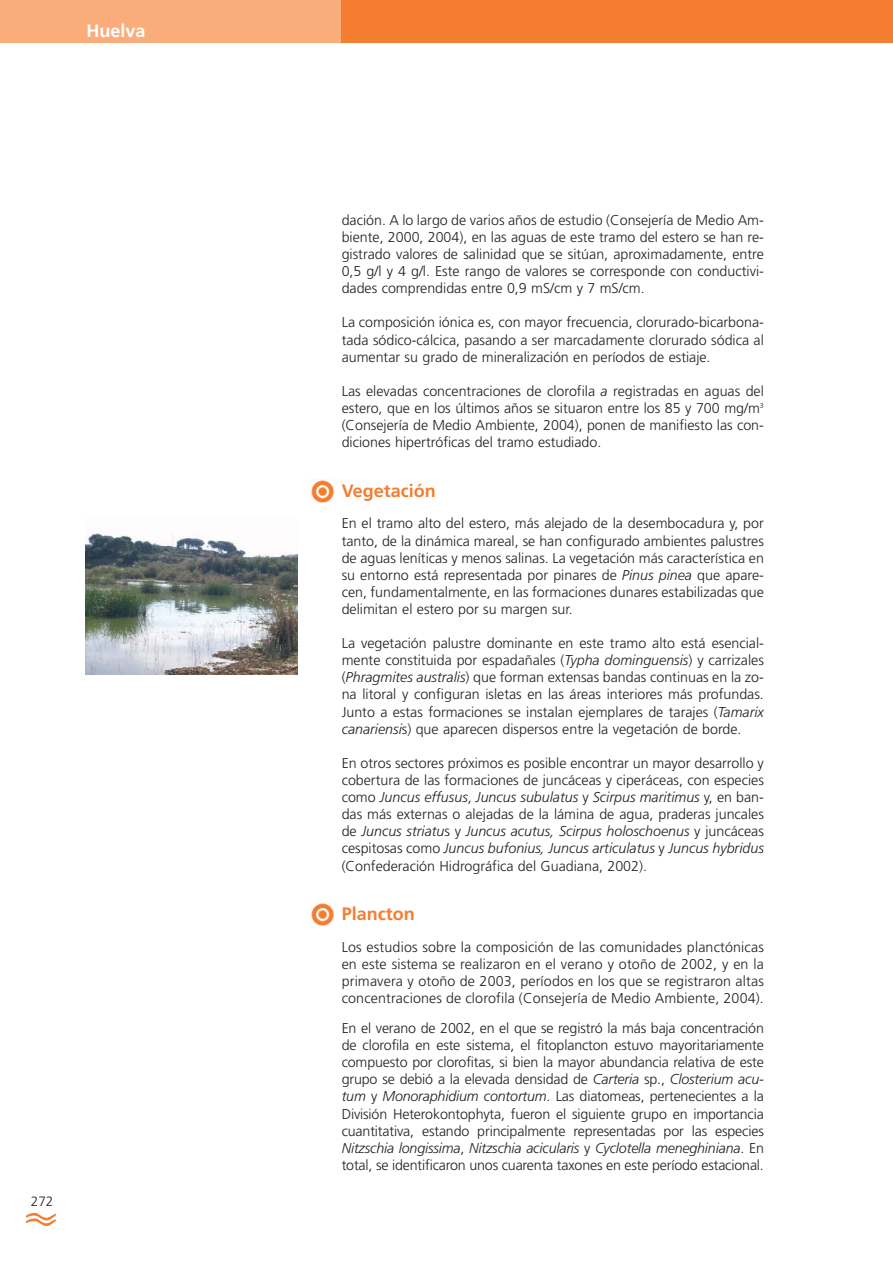
<style>
.page{position:relative;width:893px;height:1263px;background:#fff}
.page>*{position:absolute;margin:0;border:0;box-sizing:border-box;transform-origin:0 0}
.t1{font:700 18px "Frutiger";color:#f47d30}
.t2{font:700 18px "Frutiger";color:#fff}
.t3{font:300 14.25px/17.1px "Frutiger";color:#231f20;text-align:justify}
.t4{font:300 13.5px "Frutiger";color:#231f20}
.s1{font-style:italic}
</style>
<div class="page">
<div style="left:340px;top:0;width:553px;height:43px;background:#f47d30"></div>
<div style="left:0;top:0;width:340px;height:43px;background:#faad7a"></div>
<svg style="left:25px;top:1212px;width:31px;height:14px"></svg>
<img style="left:311px;top:480px;width:22px;height:23px">
<img style="left:310px;top:902px;width:23px;height:23px">
<img style="left:85px;top:533px;width:213px;height:141px">
<p class="t2" style="left:87px;top:24px;width:61px">Huelva</p>
<p class="t4" style="left:31px;top:1196px;width:24px">272</p>
<p class="t3" style="left:342px;top:212px;width:424px">dación. A lo largo de varios años de estudio (Consejería de Medio Am&shy;biente, 2000, 2004), en las aguas de este tramo del estero se han re&shy;gistrado valores de salinidad que se sitúan, aproximadamente, entre 0,5 g/l y 4 g/l. Este rango de valores se corresponde con conductivi&shy;dades comprendidas entre 0,9 mS/cm y 7 mS/cm.</p>
<p class="t3" style="left:342px;top:315px;width:424px">La composición iónica es, con mayor frecuencia, clorurado-bicarbona&shy;tada sódico-cálcica, pasando a ser marcadamente clorurado sódica al aumentar su grado de mineralización en períodos de estiaje.</p>
<p class="t3" style="left:342px;top:383px;width:424px">Las elevadas concentraciones de clorofila <span class="s1">a</span> registradas en aguas del estero, que en los últimos años se situaron entre los 85 y 700 mg/m<sup>3 </sup>(Consejería de Medio Ambiente, 2004), ponen de manifiesto las con&shy;diciones hipertróficas del tramo estudiado.</p>
<p class="t1" style="left:342px;top:483px;width:96px">Vegetación</p>
<p class="t3" style="left:342px;top:516px;width:424px">En el tramo alto del estero, más alejado de la desembocadura y, por tanto, de la dinámica mareal, se han configurado ambientes palustres de aguas leníticas y menos salinas. La vegetación más característica en su entorno está representada por pinares de <span class="s1">Pinus pinea</span> que apare&shy;cen, fundamentalmente, en las formaciones dunares estabilizadas que delimitan el estero por su margen sur.</p>
<p class="t3" style="left:342px;top:636px;width:424px">La vegetación palustre dominante en este tramo alto está esencial&shy;mente constituida por espadañales (<span class="s1">Typha dominguensis</span>) y carrizales (<span class="s1">Phragmites australis</span>) que forman extensas bandas continuas en la zo&shy;na litoral y configuran isletas en las áreas interiores más profundas.<br>Junto a estas formaciones se instalan ejemplares de tarajes (<span class="s1">Tamarix canariensi</span>s) que aparecen dispersos entre la vegetación de borde.</p>
<p class="t3" style="left:342px;top:755px;width:424px">En otros sectores próximos es posible encontrar un mayor desarrollo y cobertura de las formaciones de juncáceas y ciperáceas, con especies como <span class="s1">Juncus effusus</span>, <span class="s1">Juncus subulatus</span> y <span class="s1">Scirpus maritimus</span> y, en ban&shy;das más externas o alejadas de la lámina de agua, praderas juncales de <span class="s1">Juncus striatu</span>s y <span class="s1">Juncus acutus, Scirpus holoschoenus</span> y juncáceas cespitosas como <span class="s1">Juncus bufonius, Juncus articulatus</span> y <span class="s1">Juncus hybridus </span>(Confederación Hidrográfica del Guadiana, 2002).</p>
<p class="t1" style="left:342px;top:907px;width:74px">Plancton</p>
<p class="t3" style="left:342px;top:939px;width:424px">Los estudios sobre la composición de las comunidades planctónicas en este sistema se realizaron en el verano y otoño de 2002, y en la primavera y otoño de 2003, períodos en los que se registraron altas concentraciones de clorofila (Consejería de Medio Ambiente, 2004).</p>
<p class="t3" style="left:342px;top:1020px;width:424px">En el verano de 2002, en el que se registró la más baja concentración de clorofila en este sistema, el fitoplancton estuvo mayoritariamente compuesto por clorofitas, si bien la mayor abundancia relativa de este grupo se debió a la elevada densidad de <span class="s1">Carteria</span> sp., <span class="s1">Closterium acu&shy;tum</span> y <span class="s1">Monoraphidium contortum</span>. Las diatomeas, pertenecientes a la División Heterokontophyta, fueron el siguiente grupo en importancia cuantitativa, estando principalmente representadas por las especies <span class="s1">Nitzschia longissima</span>, <span class="s1">Nitzschia acicularis</span> y <span class="s1">Cyclotella meneghiniana</span>. En total, se identificaron unos cuarenta taxones en este período estacional.</p>
</div>
